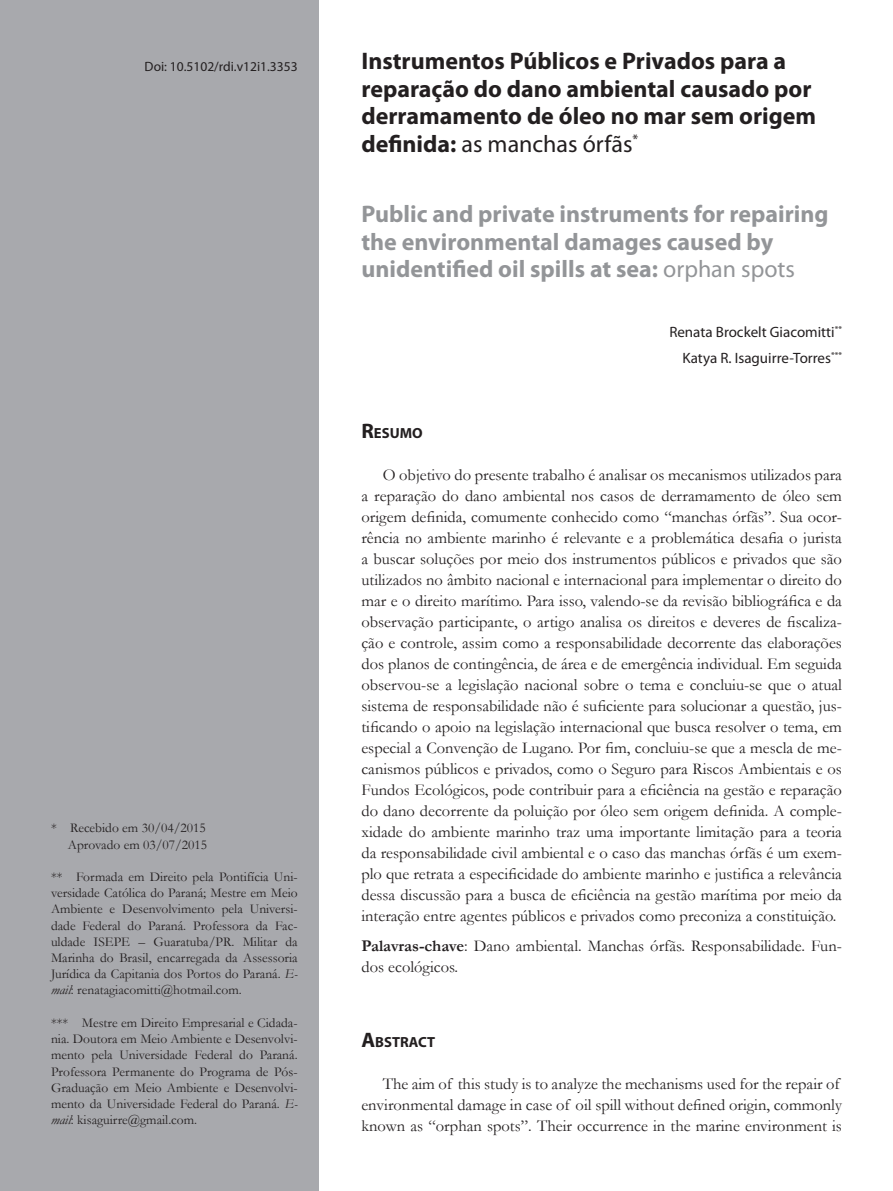
<style>
.page{position:relative;width:893px;height:1191px;background:#fff}
.page>*{position:absolute;margin:0;border:0;box-sizing:border-box;transform-origin:0 0}
.Tit{font:700 24px/27.6px "Myriad Pro";color:#231f20}
.Tit-2{font:700 24px/27.6px "Myriad Pro";color:#939598}
.texto{font:16.5px/21px "Garamond";color:#231f20;text-align:justify}
.text_sem_recuo{font:16.5px/21px "Garamond";color:#231f20}
.Myriad_10{font:15px "Myriad Pro";color:#231f20}
.Subt{font:700 14.7px "Myriad Pro";color:#231f20}
.rodape{font:13.5px/16.2px "Garamond";color:#231f20;text-align:justify}
.Doi{font:13.5px "Myriad Pro";color:#231f20}
.s1{font-weight:400}
.s2{font-style:italic}
.s3{font-size:21px}
.s4{font-weight:700}
</style>
<div class="page">
<div style="left:0;top:0;width:319px;height:1191px;background:#a8a9ad"></div>
<p class="Doi" style="left:145px;top:59px;width:155px">Doi: 10.5102/rdi.v12i1.3353</p>
<p class="Tit" style="left:361px;top:46px;width:456px">Instrumentos Públicos e Privados para a reparação do dano ambiental causado por derramamento de óleo no mar sem origem definida: <span class="s1">as manchas órfãs</span><sup>*</sup></p>
<p class="Tit-2" style="left:361px;top:199px;width:469px">Public and private instruments for repairing the environmental damages caused by unidentified oil spills at sea: <span class="s1">orphan spots</span></p>
<p class="rodape" style="left:51px;top:819px;width:156px">* Recebido em 30/04/2015</p>
<p class="rodape" style="left:68px;top:836px;width:141px">Aprovado em 03/07/2015</p>
<p class="rodape" style="left:51px;top:868px;width:248px">** Formada em Direito pela Pontifícia Uni&shy;versidade Católica do Paraná; Mestre em Meio Ambiente e Desenvolvimento pela Universi&shy;dade Federal do Paraná. Professora da Fac&shy;uldade ISEPE – Guaratuba/PR. Militar da Marinha do Brasil, encarregada da Assessoria Jurídica da Capitania dos Portos do Paraná. <span class="s2">E&shy;mail</span>: renatagiacomitti@hotmail.com.</p>
<p class="rodape" style="left:51px;top:1014px;width:248px">*** Mestre em Direito Empresarial e Cidada&shy;nia. Doutora em Meio Ambiente e Desenvolvi&shy;mento pela Universidade Federal do Paraná.<br>Professora Permanente do Programa de Pós-Graduação em Meio Ambiente e Desenvolvi&shy;mento da Universidade Federal do Paraná. <span class="s2">E&shy;mail</span>: kisaguirre@gmail.com.</p>
<p class="Myriad_10" style="left:669px;top:324px;width:174px">Renata Brockelt Giacomitti<sup>**</sup></p>
<p class="Myriad_10" style="left:682px;top:349px;width:161px">Katya R. Isaguirre-Torres<sup>***</sup></p>
<p class="Subt" style="left:361px;top:423px;width:63px"><span class="s3">R</span>ESUMO</p>
<p class="texto" style="left:361px;top:464px;width:482px;text-indent:21px">O objetivo do presente trabalho é analisar os mecanismos utilizados para a reparação do dano ambiental nos casos de derramamento de óleo sem origem definida, comumente conhecido como “manchas órfãs”. Sua ocor&shy;rência no ambiente marinho é relevante e a problemática desafia o jurista a buscar soluções por meio dos instrumentos públicos e privados que são utilizados no âmbito nacional e internacional para implementar o direito do mar e o direito marítimo. Para isso, valendo-se da revisão bibliográfica e da observação participante, o artigo analisa os direitos e deveres de fiscaliza&shy;ção e controle, assim como a responsabilidade decorrente das elaborações dos planos de contingência, de área e de emergência individual. Em seguida observou-se a legislação nacional sobre o tema e concluiu-se que o atual sistema de responsabilidade não é suficiente para solucionar a questão, jus&shy;tificando o apoio na legislação internacional que busca resolver o tema, em especial a Convenção de Lugano. Por fim, concluiu-se que a mescla de me&shy;canismos públicos e privados, como o Seguro para Riscos Ambientais e os Fundos Ecológicos, pode contribuir para a eficiência na gestão e reparação do dano decorrente da poluição por óleo sem origem definida. A comple&shy;xidade do ambiente marinho traz uma importante limitação para a teoria da responsabilidade civil ambiental e o caso das manchas órfãs é um exem&shy;plo que retrata a especificidade do ambiente marinho e justifica a relevância dessa discussão para a busca de eficiência na gestão marítima por meio da interação entre agentes públicos e privados como preconiza a constituição.</p>
<p class="text_sem_recuo" style="left:361px;top:935px;width:482px"><span class="s4">Palavras-chave</span>: Dano ambiental. Manchas órfãs. Responsabilidade. Fun&shy;dos ecológicos.</p>
<p class="Subt" style="left:361px;top:1032px;width:75px"><span class="s3">A</span>BSTRACT</p>
<p class="texto" style="left:361px;top:1073px;width:482px;text-align:left;text-indent:21px">The aim of this study is to analyze the mechanisms used for the repair of environmental damage in case of oil spill without defined origin, commonly known as “orphan spots”. Their occurrence in the marine environment is</p>
</div>
